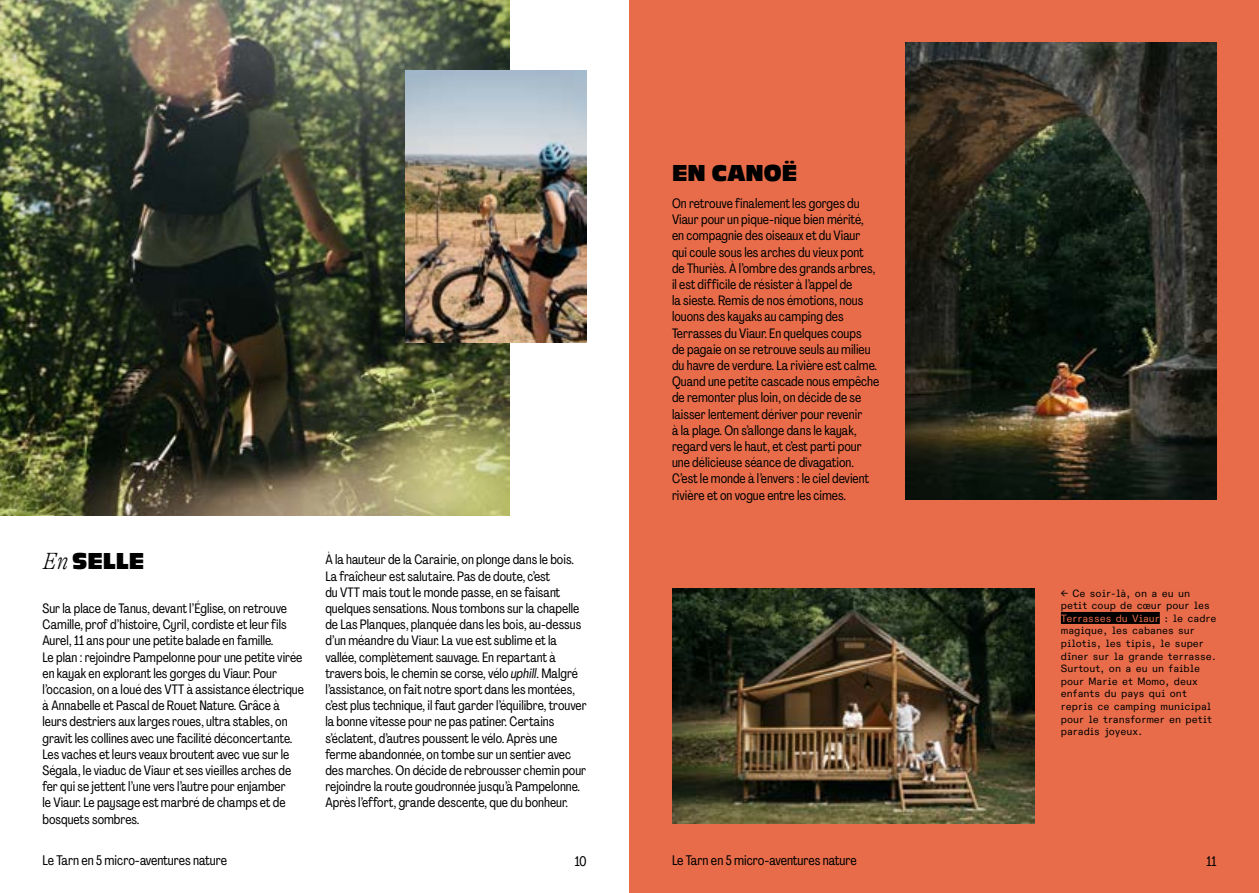
<style>
.page{position:relative;width:1259px;height:893px;background:#fff}
.page>*{position:absolute;margin:0;border:0;box-sizing:border-box;transform-origin:0 0}
.t1{font:24px "Antique Oli Com";color:#000}
.t2{font:13.8px "PP Agrandir Tight";color:#000}
.t3{font:13.5px/16.2px "PP Agrandir Tight";color:#000}
.t4{font:10.5px/12.6px "ABC Diatype Semi Mono Regular";color:#000}
.s1{font-family:"GT Alpina";font-weight:100;font-style:italic;font-stretch:condensed}
.s2{font-style:italic}
.s3{color:#e86c4a}
</style>
<div class="page">
<div style="left:629px;top:0;width:630px;height:893px;background:#e86c4a"></div>
<img style="left:905px;top:43px;width:311px;height:457px">
<img style="left:672px;top:588px;width:363px;height:236px">
<img style="left:0;top:0;width:509px;height:516px">
<img style="left:405px;top:70px;width:182px;height:272px">
<div style="left:1061px;top:612px;width:98px;height:12px;background:#000"></div>
<h1 class="t1" style="left:43px;top:548px;width:103px"><span class="s1">En</span> SELLE</h1>
<p class="t3" style="left:43px;top:600px;width:263px">Sur la place de Tanus, devant l’Église, on retrouve Camille, prof d’histoire, Cyril, cordiste et leur fils Aurel, 11 ans pour une petite balade en famille.<br>Le plan : rejoindre Pampelonne pour une petite virée en kayak en explorant les gorges du Viaur. Pour l’occasion, on a loué des VTT à assistance électrique à Annabelle et Pascal de Rouet Nature. Grâce à leurs destriers aux larges roues, ultra stables, on gravit les collines avec une facilité déconcertante.<br>Les vaches et leurs veaux broutent avec vue sur le Ségala, le viaduc de Viaur et ses vieilles arches de fer qui se jettent l’une vers l’autre pour enjamber<br>le Viaur. Le paysage est marbré de champs et de bosquets sombres.</p>
<p class="t3" style="left:325px;top:551px;width:263px">À la hauteur de la Carairie, on plonge dans le bois.<br>La fraîcheur est salutaire. Pas de doute, c’est<br>du VTT mais tout le monde passe, en se faisant quelques sensations. Nous tombons sur la chapelle de Las Planques, planquée dans les bois, au-dessus d’un méandre du Viaur. La vue est sublime et la vallée, complètement sauvage. En repartant à travers bois, le chemin se corse, vélo <span class="s2">uphill</span>. Malgré l’assistance, on fait notre sport dans les montées, c’est plus technique, il faut garder l’équilibre, trouver la bonne vitesse pour ne pas patiner. Certains s’éclatent, d’autres poussent le vélo. Après une ferme abandonnée, on tombe sur un sentier avec des marches. On décide de rebrousser chemin pour rejoindre la route goudronnée jusqu’à Pampelonne.<br>Après l’effort, grande descente, que du bonheur.</p>
<h1 class="t1" style="left:672px;top:160px;width:127px">EN CANOË</h1>
<p class="t3" style="left:672px;top:195px;width:209px">On retrouve finalement les gorges du Viaur pour un pique-nique bien mérité,<br>en compagnie des oiseaux et du Viaur<br>qui coule sous les arches du vieux pont de Thuriès. À l’ombre des grands arbres, il est difficile de résister à l’appel de<br>la sieste. Remis de nos émotions, nous louons des kayaks au camping des Terrasses du Viaur. En quelques coups<br>de pagaie on se retrouve seuls au milieu du havre de verdure. La rivière est calme.<br>Quand une petite cascade nous empêche de remonter plus loin, on décide de se laisser lentement dériver pour revenir<br>à la plage. On s’allonge dans le kayak, regard vers le haut, et c’est parti pour une délicieuse séance de divagation.<br>C’est le monde à l’envers : le ciel devient rivière et on vogue entre les cimes.</p>
<p class="t4" style="left:1061px;top:586px;width:157px">← Ce soir-là, on a eu un petit coup de cœur pour les<br><span class="s3">Terrasses du Viaur</span> : le cadre magique, les cabanes sur pilotis, les tipis, le super dîner sur la grande terrasse.<br>Surtout, on a eu un faible pour Marie et Momo, deux enfants du pays qui ont repris ce camping municipal pour le transformer en petit paradis joyeux.</p>
<p class="t2" style="left:43px;top:852px;width:186px">Le Tarn en 5 micro-aventures nature</p>
<p class="t2" style="left:575px;top:852px;width:14px">10</p>
<p class="t2" style="left:672px;top:852px;width:186px">Le Tarn en 5 micro-aventures nature</p>
<p class="t2" style="left:1206px;top:852px;width:12px">11</p>
</div>
